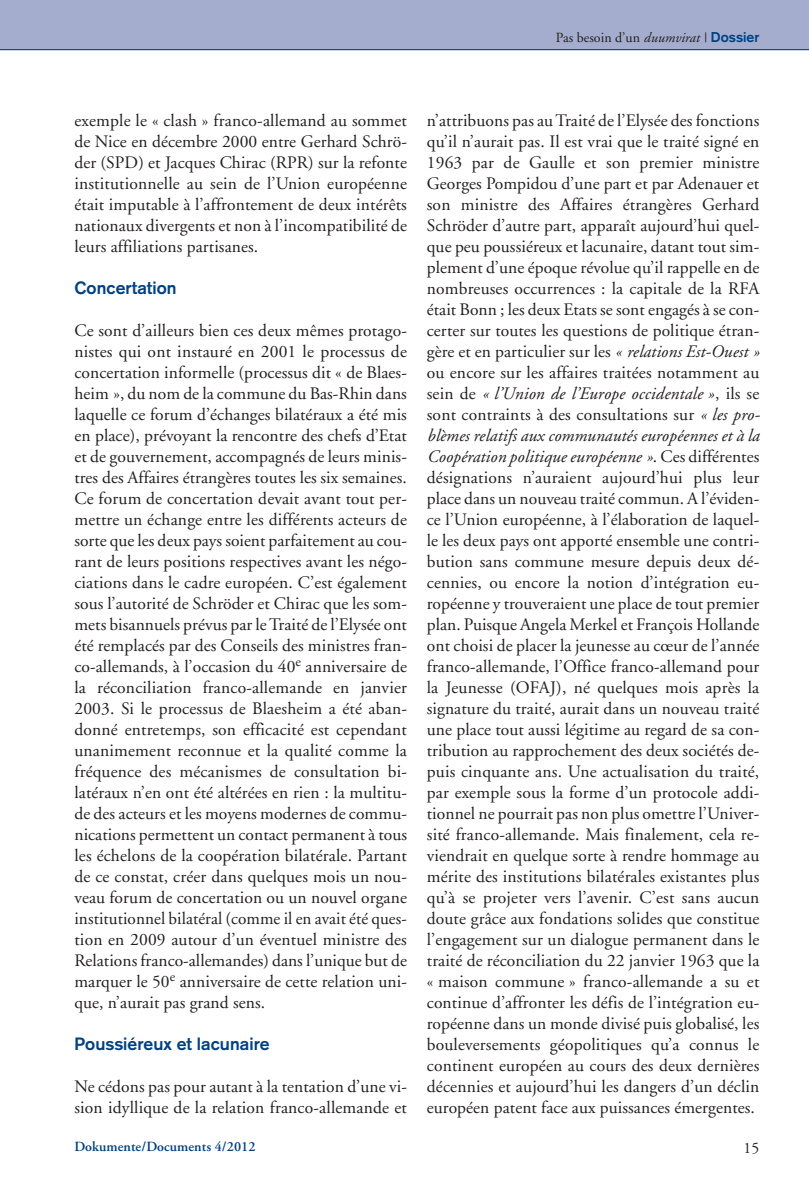
<style>
.page{position:relative;width:809px;height:1191px;background:#fff}
.page>*{position:absolute;margin:0;border:0;box-sizing:border-box;transform-origin:0 0}
.t1{font:17.5px/21px "Adobe Garamond";letter-spacing:.005em;color:#231f20;text-align:justify}
.t2{font:700 17.5px "Akzidenz Grotesk";letter-spacing:.005em;color:#014181}
.t3{font:15.75px "Adobe Garamond";color:#231f20}
.t4{font:14px "Adobe Garamond";letter-spacing:.005em;color:#231f20}
.t5{font:600 14px "Adobe Garamond";letter-spacing:.005em;color:#014181}
.s1{font-style:italic}
.s2{font-family:"Akzidenz Grotesk";font-weight:700;color:#014181}
</style>
<div class="page">
<div style="left:0;top:0;width:809px;height:50px;background:#a4adcd"></div>
<hr style="left:0;top:49px;width:809px;height:1px;background:#014181">
<p class="t4" style="left:556px;top:32px;width:205px">Pas besoin d’un <span class="s1">duumvirat</span> | <span class="s2">Dossier</span></p>
<p class="t1" style="left:74px;top:111px;width:334px">exemple le « clash » franco-allemand au sommet de Nice en décembre 2000 entre Gerhard Schrö&shy;der (SPD) et Jacques Chirac (RPR) sur la refonte institutionnelle au sein de l’Union européenne était imputable à l’affrontement de deux intérêts nationaux divergents et non à l’incompatibilité de leurs affiliations partisanes.</p>
<p class="t2" style="left:74px;top:282px;width:104px">Concertation</p>
<p class="t1" style="left:74px;top:321px;width:334px">Ce sont d’ailleurs bien ces deux mêmes protago&shy;nistes qui ont instauré en 2001 le processus de concertation informelle (processus dit « de Blaes&shy;heim », du nom de la commune du Bas-Rhin dans laquelle ce forum d’échanges bilatéraux a été mis en place), prévoyant la rencontre des chefs d’Etat et de gouvernement, accompagnés de leurs minis&shy;tres des Affaires étrangères toutes les six semaines.<br>Ce forum de concertation devait avant tout per&shy;mettre un échange entre les différents acteurs de sorte que les deux pays soient parfaitement au cou&shy;rant de leurs positions respectives avant les négo&shy;ciations dans le cadre européen. C’est également sous l’autorité de Schröder et Chirac que les som&shy;mets bisannuels prévus par leTraité de l’Elysée ont été remplacés par des Conseils des ministres fran&shy;co-allemands, à l’occasion du 40<sup>e</sup> anniversaire de la réconciliation franco-allemande en janvier 2003. Si le processus de Blaesheim a été aban&shy;donné entretemps, son efficacité est cependant unanimement reconnue et la qualité comme la fréquence des mécanismes de consultation bi&shy;latéraux n’en ont été altérées en rien : la multitu&shy;de des acteurs et les moyens modernes de commu&shy;nications permettent un contact permanent à tous les échelons de la coopération bilatérale. Partant de ce constat, créer dans quelques mois un nou&shy;veau forum de concertation ou un nouvel organe institutionnel bilatéral (comme il en avait été ques&shy;tion en 2009 autour d’un éventuel ministre des Relations franco-allemandes) dans l’unique but de marquer le 50<sup>e</sup> anniversaire de cette relation uni&shy;que, n’aurait pas grand sens.</p>
<p class="t2" style="left:74px;top:1038px;width:197px">Poussiéreux et lacunaire</p>
<p class="t1" style="left:74px;top:1077px;width:334px">Ne cédons pas pour autant à la tentation d’une vi&shy;sion idyllique de la relation franco-allemande et</p>
<p class="t1" style="left:427px;top:111px;width:335px">n’attribuons pas auTraité de l’Elysée des fonctions qu’il n’aurait pas. Il est vrai que le traité signé en 1963 par de Gaulle et son premier ministre Georges Pompidou d’une part et par Adenauer et son ministre des Affaires étrangères Gerhard Schröder d’autre part, apparaît aujourd’hui quel&shy;que peu poussiéreux et lacunaire, datant tout sim&shy;plement d’une époque révolue qu’il rappelle en de nombreuses occurrences : la capitale de la RFA était Bonn ; les deux Etats se sont engagés à se con&shy;certer sur toutes les questions de politique étran&shy;gère et en particulier sur les <span class="s1">« relations Est-Ouest » </span>ou encore sur les affaires traitées notamment au sein de <span class="s1">« l’Union de l’Europe occidentale »</span>, ils se sont contraints à des consultations sur <span class="s1">« les pro&shy;blèmes relatifs aux communautés européennes et à la Coopération politique européenne »</span>. Ces différentes désignations n’auraient aujourd’hui plus leur place dans un nouveau traité commun. A l’éviden&shy;ce l’Union européenne, à l’élaboration de laquel&shy;le les deux pays ont apporté ensemble une contri&shy;bution sans commune mesure depuis deux dé&shy;cennies, ou encore la notion d’intégration eu&shy;ropéenne y trouveraient une place de tout premier plan. Puisque Angela Merkel et François Hollande ont choisi de placer la jeunesse au cœur de l’année franco-allemande, l’Office franco-allemand pour la Jeunesse (OFAJ), né quelques mois après la signature du traité, aurait dans un nouveau traité une place tout aussi légitime au regard de sa con&shy;tribution au rapprochement des deux sociétés de&shy;puis cinquante ans. Une actualisation du traité, par exemple sous la forme d’un protocole addi&shy;tionnel ne pourrait pas non plus omettre l’Univer&shy;sité franco-allemande. Mais finalement, cela re&shy;viendrait en quelque sorte à rendre hommage au mérite des institutions bilatérales existantes plus qu’à se projeter vers l’avenir. C’est sans aucun doute grâce aux fondations solides que constitue l’engagement sur un dialogue permanent dans le traité de réconciliation du 22 janvier 1963 que la « maison commune » franco-allemande a su et continue d’affronter les défis de l’intégration eu&shy;ropéenne dans un monde divisé puis globalisé, les bouleversements géopolitiques qu’a connus le continent européen au cours des deux dernières décennies et aujourd’hui les dangers d’un déclin européen patent face aux puissances émergentes.</p>
<p class="t5" style="left:74px;top:1141px;width:183px">Dokumente/Documents 4/2012</p>
<p class="t3" style="left:743px;top:1141px;width:17px">15</p>
</div>
